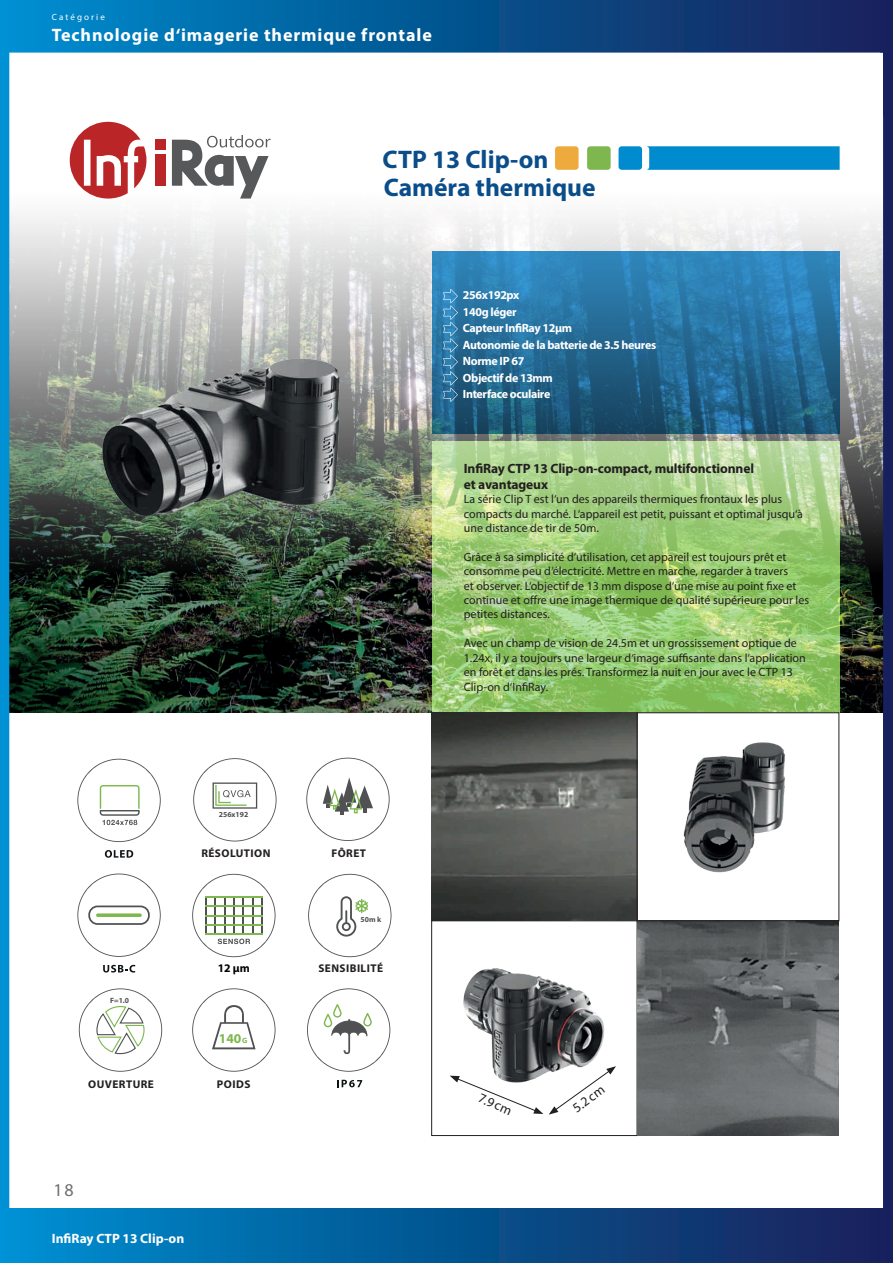
<style>
.page{position:relative;width:893px;height:1263px;background:#fff}
.page>*{position:absolute;margin:0;border:0;box-sizing:border-box;transform-origin:0 0}
.t1{font:700 25.5px "Myriad Pro";color:#0a4d8a}
.t2{font:700 18px "Myriad Pro";letter-spacing:.05em;color:#fff}
.t3{font:18px "Myriad Pro";color:#6d6e71}
.t4{font:700 13.5px/16.2px "Myriad Pro";letter-spacing:-.01em;color:#231f20}
.t5{font:700 13.5px "Myriad Pro";color:#fff}
.t6{font:13.5px "Myriad Pro";color:#231f20}
.t7{font:700 13.5px "Myriad Pro";color:#7db74d}
.t8{font:12px/14.4px "Myriad Pro";color:#231f20}
.t9{font:700 12px/16.5px "Myriad Pro";letter-spacing:-.03em;color:#fff}
.t10{font:700 11.7px "Myriad Pro";color:#000001}
.t11{font:700 11.25px "Myriad Pro";letter-spacing:.04em;color:#231f20}
.t12{font:9px "Myriad Pro";letter-spacing:.23em;color:#fff}
.t13{font:700 7.65px "Myriad Pro";color:#4f5153}
.s1{font-size:7.65px}
</style>
<div class="page">
<img style="left:0;top:0;width:893px;height:1263px">
<div style="left:0;top:1208px;width:885px;height:55px;background:linear-gradient(to right,#008fd0,#161e57)"></div>
<svg style="left:433px;top:251px;width:407px;height:182px;background:#266f9b"></svg>
<img style="left:433px;top:924px;width:202px;height:210px">
<div style="left:431px;top:921px;width:206px;height:215px;border:1px solid #231f20"></div>
<img style="left:637px;top:921px;width:202px;height:214px">
<img style="left:432px;top:713px;width:205px;height:208px">
<img style="left:639px;top:728px;width:198px;height:171px">
<div style="left:637px;top:713px;width:202px;height:208px;border:1px solid #231f20"></div>
<svg style="left:443px;top:289px;width:15px;height:113px;background:#4187b2"></svg>
<img style="left:42px;top:320px;width:367px;height:269px">
<div style="left:155px;top:154px;width:11px;height:32px;background:#ba2627"></div>
<div style="left:155px;top:140px;width:11px;height:10px;background:#ba2627"></div>
<svg style="left:172px;top:135px;width:99px;height:64px"></svg>
<svg style="left:70px;top:122px;width:76px;height:77px"></svg>
<svg style="left:77px;top:759px;width:84px;height:83px"></svg>
<svg style="left:105px;top:850px;width:28px;height:8px"></svg>
<svg style="left:192px;top:874px;width:84px;height:83px"></svg>
<hr style="left:242px;top:897px;width:2px;height:37px;background:#4f5153">
<hr style="left:252px;top:897px;width:1px;height:37px;background:#4f5153">
<hr style="left:261px;top:897px;width:2px;height:37px;background:#4f5153">
<hr style="left:233px;top:897px;width:2px;height:37px;background:#4f5153">
<hr style="left:224px;top:897px;width:1px;height:37px;background:#4f5153">
<hr style="left:214px;top:897px;width:2px;height:37px;background:#4f5153">
<hr style="left:205px;top:897px;width:2px;height:37px;background:#4f5153">
<hr style="left:205px;top:896px;width:58px;height:2px;background:#7db74d">
<hr style="left:205px;top:905px;width:58px;height:2px;background:#7db74d">
<hr style="left:205px;top:915px;width:58px;height:1px;background:#7db74d">
<hr style="left:205px;top:924px;width:58px;height:2px;background:#7db74d">
<hr style="left:205px;top:933px;width:58px;height:2px;background:#7db74d">
<svg style="left:337px;top:1080px;width:25px;height:7px"></svg>
<svg style="left:307px;top:988px;width:83px;height:84px"></svg>
<svg style="left:192px;top:988px;width:84px;height:84px"></svg>
<svg style="left:103px;top:965px;width:32px;height:7px"></svg>
<svg style="left:77px;top:873px;width:84px;height:84px"></svg>
<svg style="left:96px;top:913px;width:46px;height:4px"></svg>
<svg style="left:450px;top:1076px;width:93px;height:38px"></svg>
<svg style="left:549px;top:1066px;width:67px;height:49px"></svg>
<svg style="left:306px;top:758px;width:84px;height:83px"></svg>
<svg style="left:308px;top:874px;width:83px;height:83px"></svg>
<svg style="left:79px;top:988px;width:83px;height:84px"></svg>
<svg style="left:193px;top:758px;width:84px;height:83px"></svg>
<p class="t12" style="left:52px;top:11px;width:55px">Catégorie</p>
<p class="t12" style="left:52px;top:11px;width:6px">K</p>
<p class="t12" style="left:70px;top:11px;width:6px">e</p>
<h2 class="t2" style="left:52px;top:23px;width:381px">Technologie d‘imagerie thermique frontale</h2>
<h2 class="t2" style="left:52px;top:23px;width:236px">Wärmebild-Vorsatztechnik</h2>
<h1 class="t1" style="left:383px;top:142px;width:167px">CTP 13 Clip-on</h1>
<h1 class="t1" style="left:384px;top:171px;width:213px">Caméra thermique</h1>
<p class="t9" style="left:463px;top:287px;width:195px">256x192px<br>140g léger<br>Capteur InfiRay 12μm<br>Autonomie de la batterie de 3.5 heures<br>Norme IP 67<br>Objectif de 13mm<br>Interface oculaire</p>
<p class="t13" style="left:219px;top:809px;width:31px">256x192</p>
<p class="t11" style="left:201px;top:846px;width:71px">RÉSOLUTION</p>
<p class="t13" style="left:110px;top:996px;width:21px">F=1.0</p>
<p class="t10" style="left:218px;top:961px;width:34px">12 µm</p>
<p class="t7" style="left:219px;top:1030px;width:30px">140<span class="s1">G</span></p>
<p class="t11" style="left:88px;top:1077px;width:67px">OUVERTURE</p>
<p class="t11" style="left:217px;top:1077px;width:35px">POIDS</p>
<h2 class="t3" style="left:53px;top:1179px;width:22px">18</h2>
<p class="t5" style="left:52px;top:1229px;width:134px">InfiRay CTP 13 Clip-on</p>
<p class="t11" style="left:331px;top:846px;width:36px">FÔRET</p>
<p class="t13" style="left:361px;top:914px;width:22px">50m k</p>
<p class="t11" style="left:318px;top:961px;width:66px">SENSIBILITÉ</p>
<p class="t4" style="left:464px;top:460px;width:292px">InfiRay CTP 13 Clip-on-compact, multifonctionnel et avantageux</p>
<p class="t8" style="left:464px;top:492px;width:341px">La série Clip T est l‘un des appareils thermiques frontaux les plus compacts du marché. L‘appareil est petit, puissant et optimal jusqu‘à une distance de tir de 50m.</p>
<p class="t8" style="left:464px;top:549px;width:347px">Grâce à sa simplicité d‘utilisation, cet appareil est toujours prêt et consomme peu d‘électricité. Mettre en marche, regarder à travers<br>et observer. L‘objectif de 13 mm dispose d‘une mise au point fixe et continue et offre une image thermique de qualité supérieure pour les petites distances.</p>
<p class="t8" style="left:464px;top:636px;width:343px">Avec un champ de vision de 24.5m et un grossissement optique de 1.24x, il y a toujours une largeur d‘image suffisante dans l‘application en forêt et dans les prés. Transformez la nuit en jour avec le CTP 13<br>Clip-on d‘InfiRay.</p>
<p class="t6" style="left:483px;top:1089px;width:37px;rotate:24deg">7.9 cm</p>
<p class="t6" style="left:569px;top:1102px;width:37px;rotate:-36deg">5.2 cm</p>
</div>
